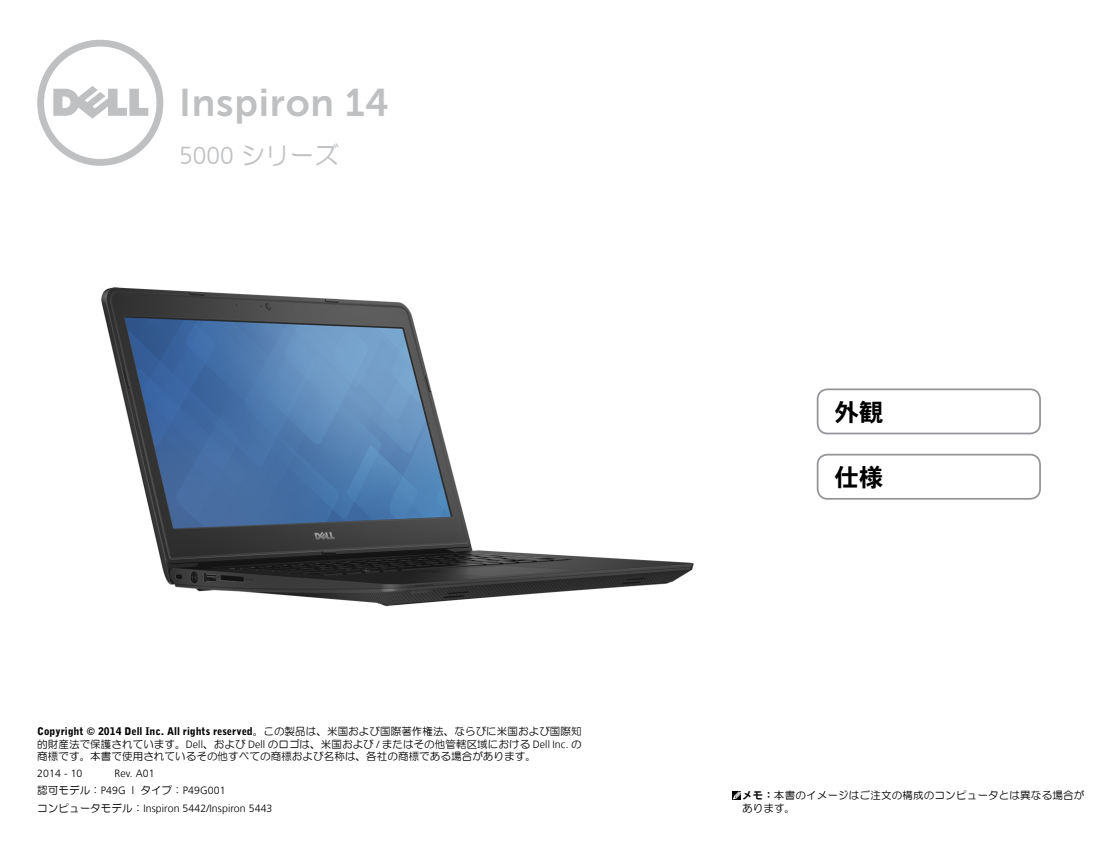
<style>
.page{position:relative;width:1117px;height:844px;background:#fff}
.page>*{position:absolute;margin:0;border:0;box-sizing:border-box;transform-origin:0 0}
.Brand{font:38.5px "Museo Sans For Dell 700";letter-spacing:.02em;color:#bec0c2}
.Model{font:300 24.5px "Frutiger 45";color:#bec0c2}
.Cover_Title{font:24.5px "DFHS Gothic W7 WIN RKSJ H";color:#000}
.Legal_1{font:10.5px/12.2px "HG Maru Gothic MPRO";letter-spacing:.01em;color:#000;text-align:justify}
.Legal_1-2{font:300 10.5px "Frutiger 45";letter-spacing:.01em;color:#000}
.Note_Legal{font:10.5px/12.2px "HG Maru Gothic MPRO";letter-spacing:.02em;color:#000}
.s1{font-family:"HG Maru Gothic MPRO";font-weight:400}
.s2{font-family:"Bell Gothic BT";font-weight:900}
.s3{font-family:"Frutiger 45";font-weight:300}
.s4{font-family:"DFHS Gothic W7 WIN RKSJ H"}
</style>
<div class="page">
<div style="left:816px;top:388px;width:224px;height:46px;border:2px solid #939598;border-radius:10px"></div>
<div style="left:816px;top:453px;width:224px;height:46px;border:2px solid #939598;border-radius:10px"></div>
<img style="left:101px;top:287px;width:593px;height:319px">
<svg style="left:37px;top:40px;width:126px;height:126px"></svg>
<div style="left:732px;top:791px;width:8px;height:9px;background:#000"></div>
<svg style="left:733px;top:791px;width:7px;height:8px"></svg>
<p class="Brand" style="left:179px;top:81px;width:211px">Inspiron 14</p>
<p class="Model" style="left:179px;top:141px;width:161px">5000 <span class="s1">シリーズ</span></p>
<p class="Legal_1" style="left:37px;top:725px;width:546px"><span class="s2">Copyright © 2014 Dell Inc. All rights reserved</span>。この製品は、米国および国際著作権法、ならびに米国および国際知的財産法で保護されています。<span class="s3">Dell</span>、および <span class="s3">Dell</span> のロゴは、米国および <span class="s3">/</span> またはその他管轄区域における <span class="s3">Dell Inc.</span> の商標です。本書で使用されているその他すべての商標および名称は、各社の商標である場合があります。</p>
<p class="Legal_1-2" style="left:37px;top:767px;width:47px">2014 - 10</p>
<p class="Legal_1-2" style="left:114px;top:767px;width:42px">Rev. A01</p>
<p class="Legal_1-2" style="left:37px;top:784px;width:190px"><span class="s1">認可モデル：</span>P49G | <span class="s1">タイプ：</span>P49G001</p>
<p class="Legal_1-2" style="left:37px;top:801px;width:237px"><span class="s1">コンピュータモデル：</span>Inspiron 5442/Inspiron 5443</p>
<p class="Cover_Title" style="left:834px;top:399px;width:50px">外観</p>
<p class="Cover_Title" style="left:834px;top:464px;width:50px">仕様</p>
<p class="Note_Legal" style="left:742px;top:789px;width:343px"><span class="s4">メモ：</span>本書のイメージはご注文の構成のコンピュータとは異なる場合があります。</p>
</div>
